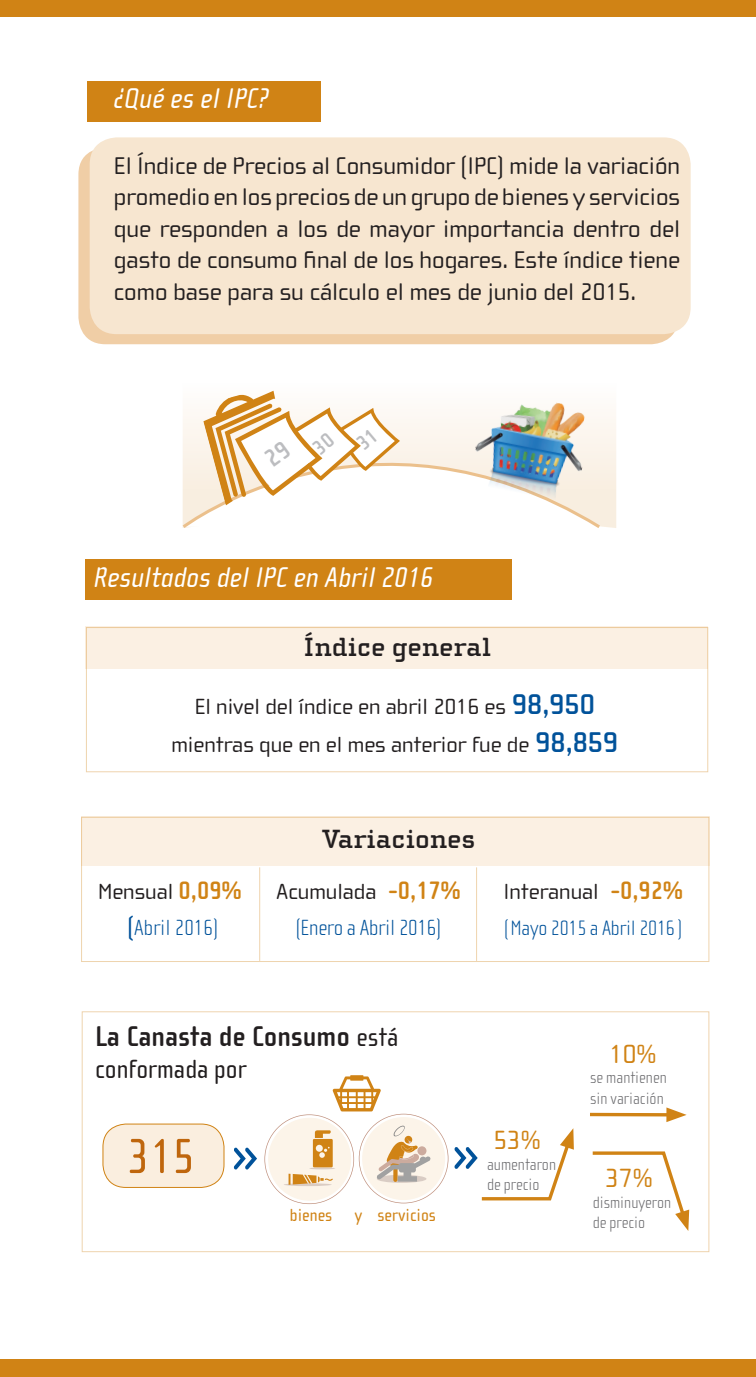
<style>
.page{position:relative;width:756px;height:1377px;background:#fff}
.page>*{position:absolute;margin:0;border:0;box-sizing:border-box;transform-origin:0 0}
.t1{font:50.62px "Cholla Sans";color:#bf660d}
.t2{font:italic 29.25px "Cholla Sans";color:#fff}
.t3{font:700 29.25px "Cholla Sans";color:#231f20}
.t4{font:700 27px "Cholla Slab";color:#231f20}
.t5{font:27px "Cholla Sans";color:#231f20}
.t6{font:27px "Cholla Wide";color:#d08315}
.t7{font:24.75px/31.5px "Cholla Wide";color:#231f20;text-align:justify}
.t8{font:22.5px/38.2px "Cholla Wide";color:#231f20;text-align:center}
.t9{font:100 22.5px/36px "Cholla Sans";letter-spacing:-.01em;color:#01529a;text-align:center}
.t10{font:100 21.38px "Cholla Sans";letter-spacing:-.01em;color:#01529a}
.t11{font:18px "Cholla Sans";color:#d08315}
.t12{font:100 16.88px/20.2px "Cholla Sans";color:#69696c}
.s1{font-family:"Cholla Slab";font-weight:700;font-size:29.25px;color:#01529a}
.s2{font-family:"Cholla Wide";font-weight:400;color:#231f20}
.s3{font-weight:700;font-size:25.88px;color:#d08315}
.s4{font-family:"Cholla Wide";font-weight:400;font-size:25.88px}
.s5{font-family:"Cholla Sans";font-weight:700;font-size:25.88px;color:#d08315}
.s6{font-weight:400;font-size:27px}
</style>
<div class="page">
<div style="left:78px;top:147px;width:600px;height:197px;background:#f0cea6;border-radius:27px"></div>
<div style="left:88px;top:81px;width:233px;height:40px;background:#d08315"></div>
<div style="left:90px;top:137px;width:601px;height:197px;background:#f7e6d0;border-radius:27px"></div>
<div style="left:86px;top:559px;width:426px;height:40px;background:#d08315"></div>
<div style="left:86px;top:627px;width:622px;height:42px;background:#fbf0e3"></div>
<div style="left:81px;top:817px;width:628px;height:49px;background:#fbf0e3"></div>
<hr style="left:259px;top:867px;width:1px;height:94px;background:#d08315">
<hr style="left:476px;top:867px;width:1px;height:94px;background:#d08315">
<svg style="left:603px;top:412px;width:13px;height:116px"></svg>
<svg style="left:182px;top:412px;width:421px;height:116px"></svg>
<img style="left:467px;top:402px;width:126px;height:108px">
<div style="left:0;top:1360px;width:756px;height:17px;background:#d08315"></div>
<div style="left:0;top:0;width:756px;height:16px;background:#d08315"></div>
<div style="left:103px;top:1124px;width:121px;height:63px;background:#faeedf;border-radius:23px"></div>
<div style="left:103px;top:1124px;width:121px;height:64px;border:1px solid #d08315;border-radius:23px"></div>
<svg style="left:234px;top:1147px;width:23px;height:23px"></svg>
<svg style="left:264px;top:1075px;width:184px;height:129px"></svg>
<svg style="left:592px;top:1151px;width:97px;height:80px"></svg>
<svg style="left:590px;top:1113px;width:76px;height:4px"></svg>
<svg style="left:666px;top:1107px;width:21px;height:15px"></svg>
<svg style="left:454px;top:1128px;width:120px;height:73px"></svg>
<svg style="left:203px;top:390px;width:197px;height:116px"></svg>
<p class="t2" style="left:114px;top:83px;width:156px">¿Qué es el IPC?</p>
<p class="t7" style="left:114px;top:150px;width:568px">El Índice de Precios al Consumidor (IPC) mide la variación promedio en los precios de un grupo de bienes y servicios que responden a los de mayor importancia dentro del gasto de consumo final de los hogares. Este índice tiene como base para su cálculo el mes de junio del 2015.</p>
<p class="t2" style="left:94px;top:561px;width:341px">Resultados del IPC en Abril 2016</p>
<p class="t4" style="left:303px;top:632px;width:189px">Índice general</p>
<p class="t8" style="left:171px;top:688px;width:448px">El nivel del índice en abril 2016 es <span class="s1">98,950 </span>mientras que en el mes anterior fue de <span class="s1">98,859</span></p>
<p class="t4" style="left:323px;top:824px;width:154px">Variaciones</p>
<p class="t9" style="left:98px;top:874px;width:145px"><span class="s2">Mensual</span> <span class="s3">0,09% </span><span class="s4">(</span>Abril 2016)</p>
<p class="t9" style="left:276px;top:874px;width:186px"><span class="s2">Acumulada</span> <span class="s3">-0,17% </span>(Enero a Abril 2016)</p>
<p class="t8" style="left:503px;top:873px;width:181px">Interanual <span class="s5">-0,92%</span></p>
<p class="t10" style="left:503px;top:917px;width:181px">( Mayo 2015 a Abril 2016 )</p>
<p class="t3" style="left:95px;top:1020px;width:305px">La Canasta de Consumo <span class="s6">está</span></p>
<p class="t5" style="left:95px;top:1055px;width:153px">conformada por</p>
<p class="t1" style="left:128px;top:1129px;width:68px">315</p>
<p class="t11" style="left:290px;top:1205px;width:148px">bienes y servicios</p>
<p class="t6" style="left:609px;top:1039px;width:49px">10%</p>
<p class="t12" style="left:590px;top:1068px;width:78px">se mantienen sin variación</p>
<p class="t6" style="left:493px;top:1126px;width:49px">53%</p>
<p class="t12" style="left:487px;top:1154px;width:71px">aumentaron de precio</p>
<p class="t6" style="left:605px;top:1164px;width:49px">37%</p>
<p class="t12" style="left:593px;top:1192px;width:80px">disminuyeron de precio</p>
</div>
